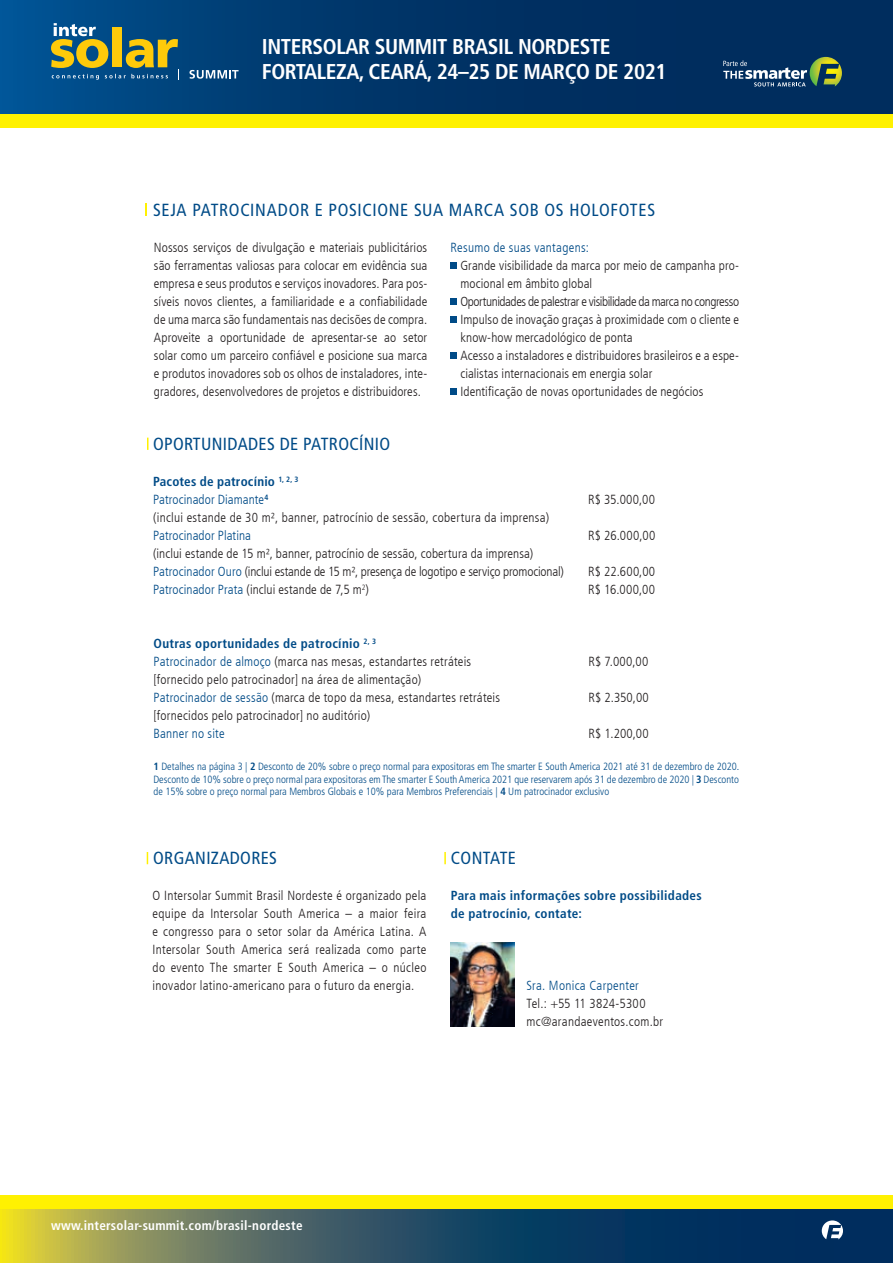
<style>
.page{position:relative;width:893px;height:1263px;background:#fff}
.page>*{position:absolute;margin:0;border:0;box-sizing:border-box;transform-origin:0 0}
.t1{font:700 condensed 21.45px/24.3px "Frutiger LT Com";letter-spacing:-.02em;color:#fff}
.t2{font:condensed 17.55px "Frutiger LT Com";letter-spacing:.04em;color:#004b87}
.t3{font:condensed 17.55px "Frutiger";letter-spacing:.02em;color:#004b87}
.t4{font:300 condensed 13.2px/18px "Frutiger LT Com";letter-spacing:.01em;color:#231f20}
.t5{font:300 condensed 13.2px/18px "Frutiger LT Com";letter-spacing:.015em;color:#004b87}
.t6{font:700 condensed 13.2px/18px "Frutiger LT Com";letter-spacing:.025em;color:#004b87}
.t7{font:700 condensed 13.2px "Frutiger LT Com";letter-spacing:.02em;color:#fff}
.t8{font:300 condensed 10.5px/12.6px "Frutiger";color:#004b87;text-align:justify}
.s1{font-weight:700}
.s2{color:#004b87}
.s3{font-weight:700;color:#004b87}
</style>
<div class="page">
<svg style="left:0;top:1209px;width:893px;height:54px;background:#3b5b5d"></svg>
<svg style="left:0;top:0;width:893px;height:114px;background:#00366b"></svg>
<div style="left:0;top:114px;width:893px;height:13px;background:#fff101"></div>
<div style="left:0;top:1195px;width:893px;height:14px;background:#fff101"></div>
<svg style="left:51px;top:23px;width:128px;height:57px;background:#5e7b63"></svg>
<svg style="left:190px;top:70px;width:49px;height:9px"></svg>
<svg style="left:723px;top:57px;width:119px;height:30px;background:#40626e"></svg>
<svg style="left:822px;top:1220px;width:21px;height:19px"></svg>
<img style="left:451px;top:943px;width:63px;height:83px">
<div style="left:450px;top:262px;width:7px;height:6px;background:#004b87"></div>
<div style="left:450px;top:298px;width:7px;height:6px;background:#004b87"></div>
<div style="left:450px;top:316px;width:7px;height:6px;background:#004b87"></div>
<div style="left:450px;top:352px;width:7px;height:6px;background:#004b87"></div>
<div style="left:450px;top:388px;width:7px;height:6px;background:#004b87"></div>
<svg style="left:146px;top:203px;width:1px;height:13px"></svg>
<svg style="left:147px;top:438px;width:1px;height:12px"></svg>
<svg style="left:147px;top:852px;width:1px;height:12px"></svg>
<svg style="left:444px;top:852px;width:2px;height:12px"></svg>
<h1 class="t1" style="left:262px;top:35px;width:406px">INTERSOLAR SUMMIT BRASIL NORDESTE<br>FORTALEZA, CEARÁ, 24–25 DE MARÇO DE 2021</h1>
<h2 class="t2" style="left:153px;top:199px;width:503px">SEJA PATROCINADOR E POSICIONE SUA MARCA SOB OS HOLOFOTES</h2>
<p class="t4" style="left:154px;top:239px;width:275px;text-align:justify">Nossos serviços de divulgação e materiais publicitários são ferramentas valiosas para colocar em evidência sua empresa e seus produtos e serviços inovadores. Para pos&shy;síveis novos clientes, a familiaridade e a confiabilidade de uma marca são fundamentais nas decisões de compra.<br>Aproveite a oportunidade de apresentar-se ao setor solar como um parceiro confiável e posicione sua marca e produtos inovadores sob os olhos de instaladores, inte&shy;gradores, desenvolvedores de projetos e distribuidores.</p>
<p class="t5" style="left:450px;top:239px;width:140px">Resumo de suas vantagens:</p>
<p class="t4" style="left:460px;top:257px;width:280px">Grande visibilidade da marca por meio de campanha pro&shy;mocional em âmbito global<br>Oportunidades de palestrar e visibilidade da marca no congresso Impulso de inovação graças à proximidade com o cliente e know-how mercadológico de ponta<br>Acesso a instaladores e distribuidores brasileiros e a espe&shy;cialistas internacionais em energia solar<br>Identificação de novas oportunidades de negócios</p>
<h2 class="t3" style="left:153px;top:434px;width:239px">OPORTUNIDADES DE PATROCÍNIO</h2>
<p class="t5" style="left:153px;top:473px;width:147px"><span class="s1">Pacotes de patrocínio</span> <sup>1,</sup> <sup>2,</sup> <sup>3<br></sup>Patrocinador Diamante<sup>4</sup></p>
<p class="t4" style="left:588px;top:491px;width:69px">R$ 35.000,00</p>
<p class="t4" style="left:153px;top:509px;width:398px">(inclui estande de 30 m², banner, patrocínio de sessão, cobertura da imprensa)</p>
<p class="t5" style="left:153px;top:527px;width:99px">Patrocinador Platina</p>
<p class="t4" style="left:588px;top:527px;width:69px">R$ 26.000,00</p>
<p class="t4" style="left:153px;top:545px;width:412px">(inclui estande de 15 m², banner, patrocínio de sessão, cobertura da imprensa)<br><span class="s2">Patrocinador Ouro</span> (inclui estande de 15 m², presença de logotipo e serviço promocional)</p>
<p class="t4" style="left:588px;top:563px;width:69px">R$ 22.600,00</p>
<p class="t4" style="left:153px;top:581px;width:217px"><span class="s2">Patrocinador Prata</span> (inclui estande de 7,5 m<sup>2</sup>)</p>
<p class="t4" style="left:588px;top:581px;width:68px">R$ 16.000,00</p>
<p class="t4" style="left:153px;top:635px;width:319px"><span class="s3">Outras oportunidades de patrocínio</span> <sup>2,</sup> <sup>3<br></sup><span class="s2">Patrocinador de almoço</span> (marca nas mesas, estandartes retráteis</p>
<p class="t4" style="left:153px;top:671px;width:348px">[fornecido pelo patrocinador] na área de alimentação)<br><span class="s2">Patrocinador de sessão</span> (marca de topo da mesa, estandartes retráteis</p>
<p class="t4" style="left:588px;top:653px;width:61px">R$ 7.000,00</p>
<p class="t4" style="left:588px;top:689px;width:62px">R$ 2.350,00</p>
<p class="t4" style="left:153px;top:707px;width:218px">[fornecidos pelo patrocinador] no auditório)</p>
<p class="t5" style="left:153px;top:725px;width:73px">Banner no site</p>
<p class="t4" style="left:588px;top:725px;width:62px">R$ 1.200,00</p>
<p class="t8" style="left:153px;top:760px;width:587px"><span class="s1">1</span> Detalhes na página 3 | <span class="s1">2</span> Desconto de 20% sobre o preço normal para expositoras em The smarter E South America 2021 até 31 de dezembro de 2020.<br>Desconto de 10% sobre o preço normal para expositoras em The smarter E South America 2021 que reservarem após 31 de dezembro de 2020 | <span class="s1">3</span> Desconto de 15% sobre o preço normal para Membros Globais e 10% para Membros Preferenciais | <span class="s1">4</span> Um patrocinador exclusivo</p>
<h2 class="t3" style="left:153px;top:848px;width:125px">ORGANIZADORES</h2>
<h2 class="t3" style="left:451px;top:848px;width:67px">CONTATE</h2>
<p class="t6" style="left:451px;top:886px;width:253px">Para mais informações sobre possibilidades de patrocínio, contate:</p>
<p class="t4" style="left:153px;top:887px;width:275px;text-align:justify">O Intersolar Summit Brasil Nordeste é organizado pela equipe da Intersolar South America – a maior feira e congresso para o setor solar da América Latina. A Intersolar South America será realizada como parte do evento The smarter E South America – o núcleo inovador latino-americano para o futuro da energia.</p>
<p class="t5" style="left:526px;top:977px;width:114px">Sra. Monica Carpenter</p>
<p class="t4" style="left:526px;top:995px;width:138px">Tel.: +55 11 3824-5300 mc@arandaeventos.com.br</p>
<p class="t7" style="left:51px;top:1218px;width:253px">www.intersolar-summit.com/brasil-nordeste</p>
</div>
